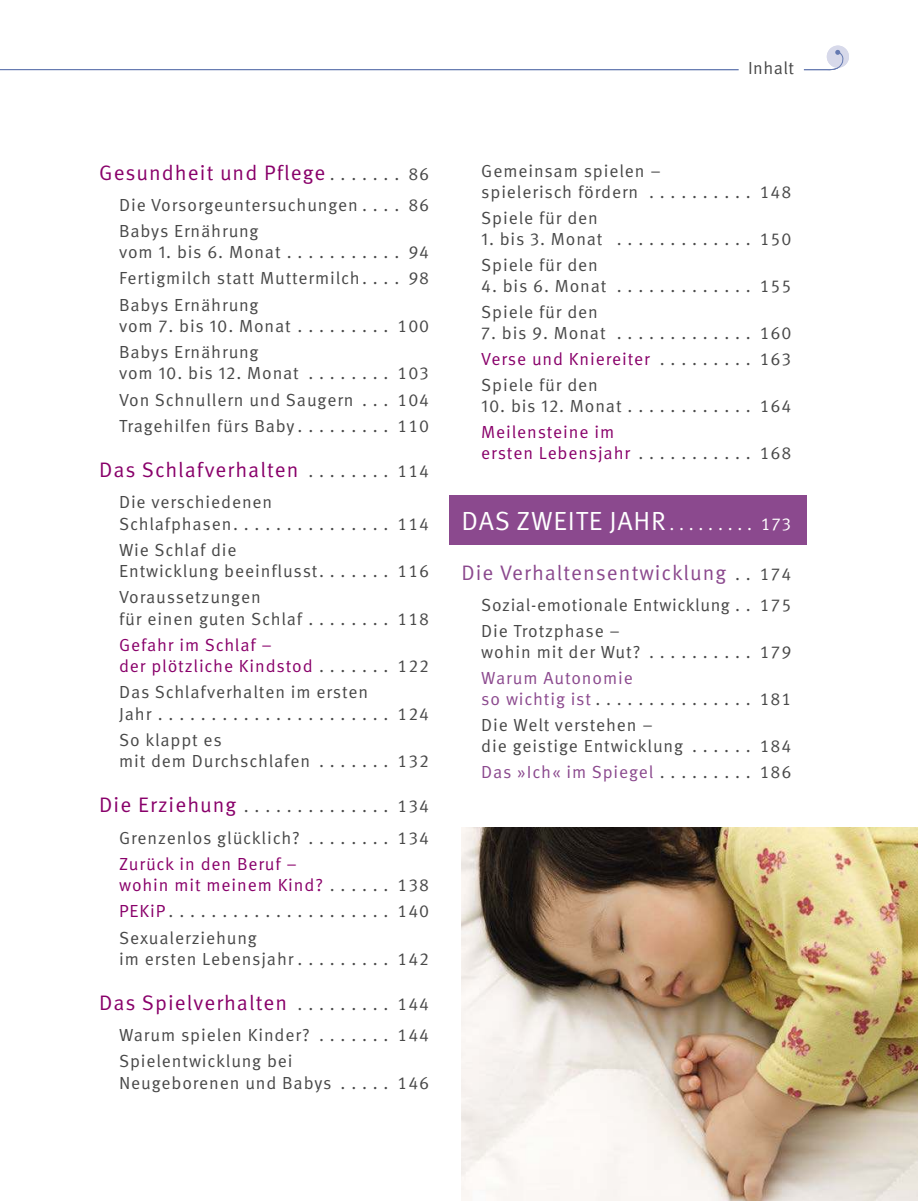
<style>
.page{position:relative;width:918px;height:1201px;background:#fff}
.page>*{position:absolute;margin:0;border:0;box-sizing:border-box;transform-origin:0 0}
.t1{font:26.25px "Meta OT";color:#fff}
.t2{font:21px "Meta OT";letter-spacing:.05em;color:#89006a}
.t3{font:21px "Meta OT";letter-spacing:.05em;color:#8b498e}
.t4{font:17.5px/26.2px "Meta OT";letter-spacing:.05em;color:#484848}
.t5{font:17.5px/21.2px "Meta OT";letter-spacing:.05em;color:#89006a}
.t6{font:17.5px/21px "Meta OT";letter-spacing:.05em;color:#8b498e}
.s1{font-size:17.5px;color:#484848}
.s2{color:#484848}
.s3{font-size:21px;color:#89006a}
.s4{color:#89006a}
.s5{font-size:17.5px}
</style>
<div class="page">
<div style="left:449px;top:495px;width:357px;height:49px;background:#8b498e"></div>
<div style="left:827px;top:46px;width:22px;height:22px;background:#d7d9ea;border-radius:50%"></div>
<svg style="left:0;top:50px;width:844px;height:21px"></svg>
<img style="left:461px;top:827px;width:457px;height:373px">
<p class="t4" style="left:748px;top:57px;width:47px">Inhalt</p>
<p class="t2" style="left:99px;top:164px;width:331px">Gesundheit und Pflege <span class="s1">. . . . . . . 86</span></p>
<p class="t4" style="left:119px;top:193px;width:312px">Die Vorsorgeuntersuchungen . . . . 86<br>Babys Ernährung</p>
<p class="t4" style="left:119px;top:240px;width:312px;text-align:justify">vom 1. bis 6. Monat . . . . . . . . . . . 94<br>Fertigmilch statt Muttermilch. . . . 98<br>Babys Ernährung</p>
<p class="t4" style="left:119px;top:314px;width:312px">vom 7. bis 10. Monat . . . . . . . . . 100<br>Babys Ernährung</p>
<p class="t4" style="left:119px;top:362px;width:312px;text-align:justify">vom 10. bis 12. Monat . . . . . . . . 103<br>Von Schnullern und Saugern . . . 104<br>Tragehilfen fürs Baby . . . . . . . . . 110</p>
<p class="t2" style="left:99px;top:462px;width:331px">Das Schlafverhalten <span class="s1">. . . . . . . . 114</span></p>
<p class="t4" style="left:119px;top:493px;width:312px;line-height:21.2px">Die verschiedenen<br>Schlafphasen. . . . . . . . . . . . . . . 114</p>
<p class="t4" style="left:119px;top:540px;width:312px;line-height:21.2px">Wie Schlaf die<br>Entwicklung beeinflusst. . . . . . . 116</p>
<p class="t4" style="left:119px;top:588px;width:312px;line-height:21.2px">Voraussetzungen<br>für einen guten Schlaf . . . . . . . . 118</p>
<p class="t5" style="left:119px;top:635px;width:312px">Gefahr im Schlaf –<br>der plötzliche Kindstod <span class="s2">. . . . . . . 122</span></p>
<p class="t4" style="left:119px;top:683px;width:312px;line-height:21.2px">Das Schlafverhalten im ersten<br>Jahr . . . . . . . . . . . . . . . . . . . . . . 124</p>
<p class="t4" style="left:119px;top:730px;width:312px;line-height:21.2px">So klappt es<br>mit dem Durchschlafen . . . . . . . 132</p>
<p class="t4" style="left:99px;top:792px;width:331px;line-height:31.2px;text-align:right"><span class="s3">Die Erziehung</span> . . . . . . . . . . . . . . 134<br>Grenzenlos glücklich? . . . . . . . . 134</p>
<p class="t5" style="left:119px;top:854px;width:312px">Zurück in den Beruf –<br>wohin mit meinem Kind? <span class="s2">. . . . . . 138</span></p>
<p class="t4" style="left:119px;top:899px;width:312px"><span class="s4">PEKiP</span> . . . . . . . . . . . . . . . . . . . . . 140<br>Sexualerziehung</p>
<p class="t4" style="left:119px;top:947px;width:312px">im ersten Lebensjahr . . . . . . . . . 142</p>
<p class="t2" style="left:99px;top:994px;width:331px">Das Spielverhalten <span class="s1">. . . . . . . . . 144</span></p>
<p class="t4" style="left:119px;top:1023px;width:312px">Warum spielen Kinder? . . . . . . . 144<br>Spielentwicklung bei</p>
<p class="t4" style="left:119px;top:1071px;width:312px">Neugeborenen und Babys . . . . . 146</p>
<p class="t4" style="left:481px;top:162px;width:312px;line-height:21px">Gemeinsam spielen –<br>spielerisch fördern . . . . . . . . . . 148</p>
<p class="t4" style="left:481px;top:206px;width:118px">Spiele für den</p>
<p class="t4" style="left:481px;top:227px;width:312px">1. bis 3. Monat . . . . . . . . . . . . . 150<br>Spiele für den</p>
<p class="t4" style="left:481px;top:274px;width:312px">4. bis 6. Monat . . . . . . . . . . . . . 155<br>Spiele für den</p>
<p class="t4" style="left:481px;top:321px;width:312px;text-align:justify">7. bis 9. Monat . . . . . . . . . . . . . 160<br><span class="s4">Verse und Kniereiter</span> . . . . . . . . . 163<br>Spiele für den</p>
<p class="t4" style="left:481px;top:394px;width:312px">10. bis 12. Monat . . . . . . . . . . . . 164</p>
<p class="t5" style="left:481px;top:423px;width:312px">Meilensteine im<br>ersten Lebensjahr <span class="s2">. . . . . . . . . . . 168</span></p>
<h1 class="t1" style="left:461px;top:511px;width:331px">DAS ZWEITE JAHR <span class="s5">. . . . . . . . . 173</span></h1>
<p class="t3" style="left:461px;top:564px;width:331px">Die Verhaltens entwicklung <span class="s1">. . 174</span></p>
<p class="t4" style="left:481px;top:593px;width:312px">Sozial-emotionale Entwicklung . . 175<br>Die Trotzphase –</p>
<p class="t4" style="left:481px;top:640px;width:312px">wohin mit der Wut? . . . . . . . . . . 179</p>
<p class="t6" style="left:481px;top:669px;width:312px">Warum Autonomie<br>so wichtig ist <span class="s2">. . . . . . . . . . . . . . . 181</span></p>
<p class="t4" style="left:481px;top:716px;width:312px;line-height:21px">Die Welt verstehen –<br>die geistige Entwicklung . . . . . . 184</p>
<p class="t6" style="left:481px;top:762px;width:312px">Das »Ich« im Spiegel <span class="s2">. . . . . . . . . 186</span></p>
</div>
